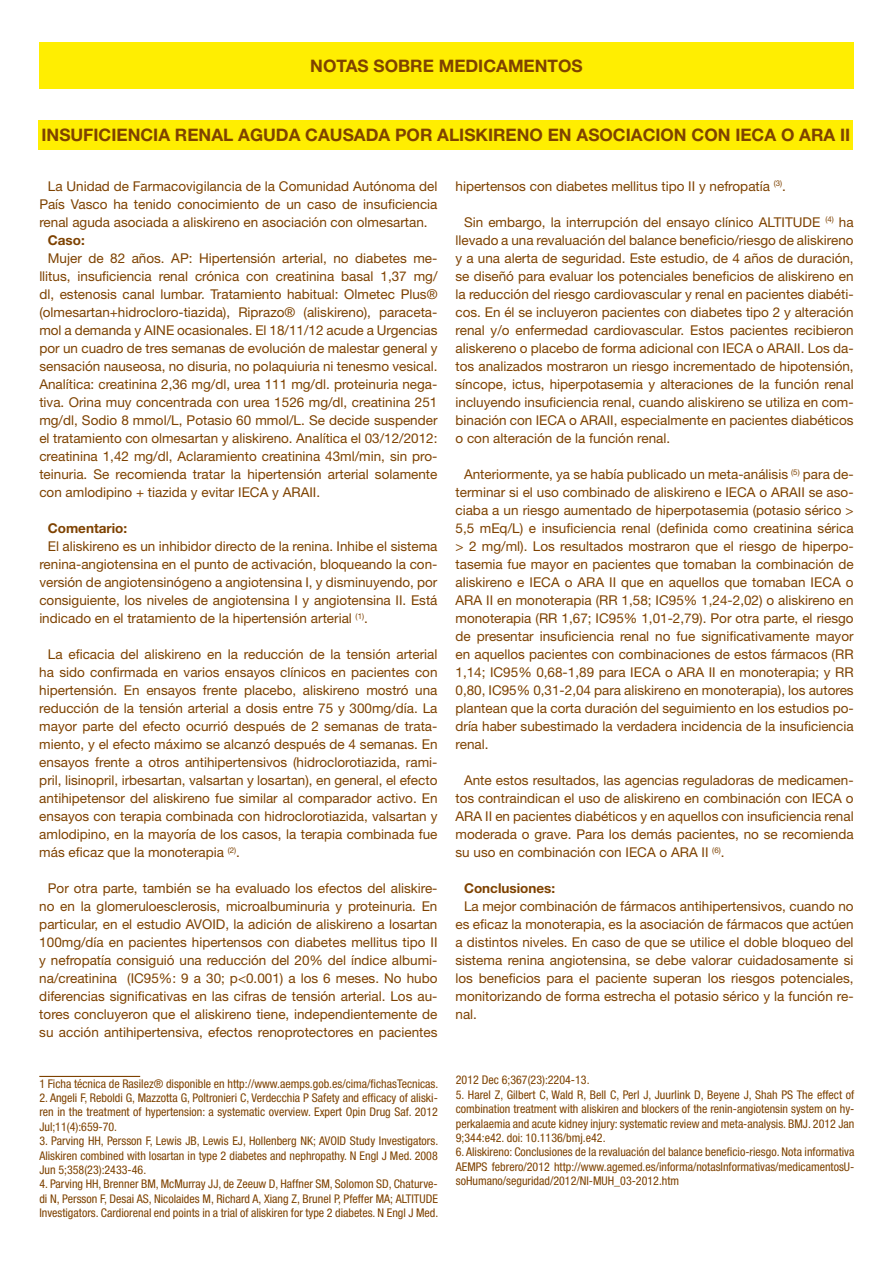
<style>
.page{position:relative;width:893px;height:1263px;background:#fff}
.page>*{position:absolute;margin:0;border:0;box-sizing:border-box;transform-origin:0 0}
.t1{font:700 17.25px "Helvetica Neue LT Std";color:#7e4200}
.t2{font:13.5px/18px "Helvetica Neue LT Std";color:#7e4200;text-align:justify}
.t3{font:700 13.5px "Helvetica Neue LT Std";color:#7e4200}
.t4{font:condensed 12px/14.4px "Helvetica Neue LT Std";color:#7e4200;text-align:justify}
</style>
<div class="page">
<div style="left:39px;top:120px;width:814px;height:30px;background:#ffee01"></div>
<div style="left:39px;top:43px;width:815px;height:46px;background:#ffee01"></div>
<hr style="left:39px;top:1076px;width:101px;height:1px;background:#7e4200">
<p class="t1" style="left:310px;top:55px;width:274px">NOTAS SOBRE MEDICAMENTOS</p>
<p class="t1" style="left:41px;top:124px;width:810px">INSUFICIENCIA RENAL AGUDA CAUSADA POR ALISKIRENO EN ASOCIACION CON IECA O ARA II</p>
<p class="t2" style="left:39px;top:177px;width:400px;text-indent:9px">La Unidad de Farmacovigilancia de la Comunidad Autónoma del País Vasco ha tenido conocimiento de un caso de insuficiencia renal aguda asociada a aliskireno en asociación con olmesartan.</p>
<p class="t3" style="left:48px;top:232px;width:39px">Caso:</p>
<p class="t2" style="left:39px;top:249px;width:400px;text-indent:9px">Mujer de 82 años. AP: Hipertensión arterial, no diabetes me&shy;llitus, insuficiencia renal crónica con creatinina basal 1,37 mg/ dl, estenosis canal lumbar. Tratamiento habitual: Olmetec Plus® (olmesartan+hidrocloro-tiazida), Riprazo® (aliskireno), paraceta&shy;mol a demanda y AINE ocasionales. El 18/11/12 acude a Urgencias por un cuadro de tres semanas de evolución de malestar general y sensación nauseosa, no disuria, no polaquiuria ni tenesmo vesical.<br>Analítica: creatinina 2,36 mg/dl, urea 111 mg/dl. proteinuria nega&shy;tiva. Orina muy concentrada con urea 1526 mg/dl, creatinina 251 mg/dl, Sodio 8 mmol/L, Potasio 60 mmol/L. Se decide suspender el tratamiento con olmesartan y aliskireno. Analítica el 03/12/2012: creatinina 1,42 mg/dl, Aclaramiento creatinina 43ml/min, sin pro&shy;teinuria. Se recomienda tratar la hipertensión arterial solamente con amlodipino + tiazida y evitar IECA y ARAII.</p>
<p class="t3" style="left:48px;top:520px;width:81px">Comentario:</p>
<p class="t2" style="left:39px;top:537px;width:400px;text-indent:9px">El aliskireno es un inhibidor directo de la renina. Inhibe el sistema renina-angiotensina en el punto de activación, bloqueando la con&shy;versión de angiotensinógeno a angiotensina I, y disminuyendo, por consiguiente, los niveles de angiotensina I y angiotensina II. Está indicado en el tratamiento de la hipertensión arterial <sup>(1)</sup>.</p>
<p class="t2" style="left:39px;top:645px;width:400px;text-indent:9px">La eficacia del aliskireno en la reducción de la tensión arterial ha sido confirmada en varios ensayos clínicos en pacientes con hipertensión. En ensayos frente placebo, aliskireno mostró una reducción de la tensión arterial a dosis entre 75 y 300mg/día. La mayor parte del efecto ocurrió después de 2 semanas de trata&shy;miento, y el efecto máximo se alcanzó después de 4 semanas. En ensayos frente a otros antihipertensivos (hidroclorotiazida, rami&shy;pril, lisinopril, irbesartan, valsartan y losartan), en general, el efecto antihipetensor del aliskireno fue similar al comparador activo. En ensayos con terapia combinada con hidroclorotiazida, valsartan y amlodipino, en la mayoría de los casos, la terapia combinada fue más eficaz que la monoterapia <sup>(2)</sup>.</p>
<p class="t2" style="left:39px;top:879px;width:400px;text-indent:9px">Por otra parte, también se ha evaluado los efectos del aliskire&shy;no en la glomeruloesclerosis, microalbuminuria y proteinuria. En particular, en el estudio AVOID, la adición de aliskireno a losartan 100mg/día en pacientes hipertensos con diabetes mellitus tipo II y nefropatía consiguió una reducción del 20% del índice albumi&shy;na/creatinina (IC95%: 9 a 30; p&lt;0.001) a los 6 meses. No hubo diferencias significativas en las cifras de tensión arterial. Los au&shy;tores concluyeron que el aliskireno tiene, independientemente de su acción antihipertensiva, efectos renoprotectores en pacientes</p>
<p class="t4" style="left:39px;top:1076px;width:400px">1 Ficha técnica de Rasilez® disponible en http://www.aemps.gob.es/cima/fichasTecnicas.</p>
<p class="t4" style="left:39px;top:1090px;width:400px">2. Angeli F, Reboldi G, Mazzotta G, Poltronieri C, Verdecchia P Safety and efficacy of aliski&shy;ren in the treatment of hypertension: a systematic overview. Expert Opin Drug Saf. 2012<br>Jul;11(4):659-70.</p>
<p class="t4" style="left:39px;top:1134px;width:400px">3. Parving HH, Persson F, Lewis JB, Lewis EJ, Hollenberg NK; AVOID Study Investigators.<br>Aliskiren combined with losartan in type 2 diabetes and nephropathy. N Engl J Med. 2008<br>Jun 5;358(23):2433-46.</p>
<p class="t4" style="left:39px;top:1177px;width:400px">4. Parving HH, Brenner BM, McMurray JJ, de Zeeuw D, Haffner SM, Solomon SD, Chaturve&shy;di N, Persson F, Desai AS, Nicolaides M, Richard A, Xiang Z, Brunel P, Pfeffer MA; ALTITUDE Investigators. Cardiorenal end points in a trial of aliskiren for type 2 diabetes. N Engl J Med.</p>
<p class="t2" style="left:455px;top:177px;width:332px">hipertensos con diabetes mellitus tipo II y nefropatía <sup>(3)</sup>.</p>
<p class="t2" style="left:455px;top:213px;width:400px;text-indent:8px">Sin embargo, la interrupción del ensayo clínico ALTITUDE <sup>(4)</sup> ha llevado a una revaluación del balance beneficio/riesgo de aliskireno y a una alerta de seguridad. Este estudio, de 4 años de duración, se diseñó para evaluar los potenciales beneficios de aliskireno en la reducción del riesgo cardiovascular y renal en pacientes diabéti&shy;cos. En él se incluyeron pacientes con diabetes tipo 2 y alteración renal y/o enfermedad cardiovascular. Estos pacientes recibieron aliskereno o placebo de forma adicional con IECA o ARAII. Los da&shy;tos analizados mostraron un riesgo incrementado de hipotensión, síncope, ictus, hiperpotasemia y alteraciones de la función renal incluyendo insuficiencia renal, cuando aliskireno se utiliza en com&shy;binación con IECA o ARAII, especialmente en pacientes diabéticos o con alteración de la función renal.</p>
<p class="t2" style="left:455px;top:465px;width:400px;text-indent:9px">Anteriormente, ya se había publicado un meta-análisis <sup>(5)</sup> para de&shy;terminar si el uso combinado de aliskireno e IECA o ARAII se aso&shy;ciaba a un riesgo aumentado de hiperpotasemia (potasio sérico &gt; 5,5 mEq/L) e insuficiencia renal (definida como creatinina sérica &gt; 2 mg/ml). Los resultados mostraron que el riesgo de hiperpo&shy;tasemia fue mayor en pacientes que tomaban la combinación de aliskireno e IECA o ARA II que en aquellos que tomaban IECA o ARA II en monoterapia (RR 1,58; IC95% 1,24-2,02) o aliskireno en monoterapia (RR 1,67; IC95% 1,01-2,79). Por otra parte, el riesgo de presentar insuficiencia renal no fue significativamente mayor en aquellos pacientes con combinaciones de estos fármacos (RR 1,14; IC95% 0,68-1,89 para IECA o ARA II en monoterapia; y RR 0,80, IC95% 0,31-2,04 para aliskireno en monoterapia), los autores plantean que la corta duración del seguimiento en los estudios po&shy;dría haber subestimado la verdadera incidencia de la insuficiencia renal.</p>
<p class="t2" style="left:455px;top:771px;width:400px;text-indent:9px">Ante estos resultados, las agencias reguladoras de medicamen&shy;tos contraindican el uso de aliskireno en combinación con IECA o ARA II en pacientes diabéticos y en aquellos con insuficiencia renal moderada o grave. Para los demás pacientes, no se recomienda su uso en combinación con IECA o ARA II <sup>(6)</sup>.</p>
<p class="t3" style="left:464px;top:880px;width:93px">Conclusiones:</p>
<p class="t2" style="left:455px;top:897px;width:400px;text-indent:9px">La mejor combinación de fármacos antihipertensivos, cuando no es eficaz la monoterapia, es la asociación de fármacos que actúen a distintos niveles. En caso de que se utilice el doble bloqueo del sistema renina angiotensina, se debe valorar cuidadosamente si los beneficios para el paciente superan los riesgos potenciales, monitorizando de forma estrecha el potasio sérico y la función re&shy;nal.</p>
<p class="t4" style="left:456px;top:1073px;width:135px">2012 Dec 6;367(23):2204-13.</p>
<p class="t4" style="left:456px;top:1087px;width:400px">5. Harel Z, Gilbert C, Wald R, Bell C, Perl J, Juurlink D, Beyene J, Shah PS The effect of combination treatment with aliskiren and blockers of the renin-angiotensin system on hy&shy;perkalaemia and acute kidney injury: systematic review and meta-analysis. BMJ. 2012 Jan 9;344:e42. doi: 10.1136/bmj.e42.</p>
<p class="t4" style="left:456px;top:1145px;width:400px">6. Aliskireno: Conclusiones de la revaluación del balance beneficio-riesgo. Nota informativa AEMPS febrero/2012 http://www.agemed.es/informa/notasInformativas/medicamentosU&shy;soHumano/seguridad/2012/NI-MUH_03-2012.htm</p>
</div>
